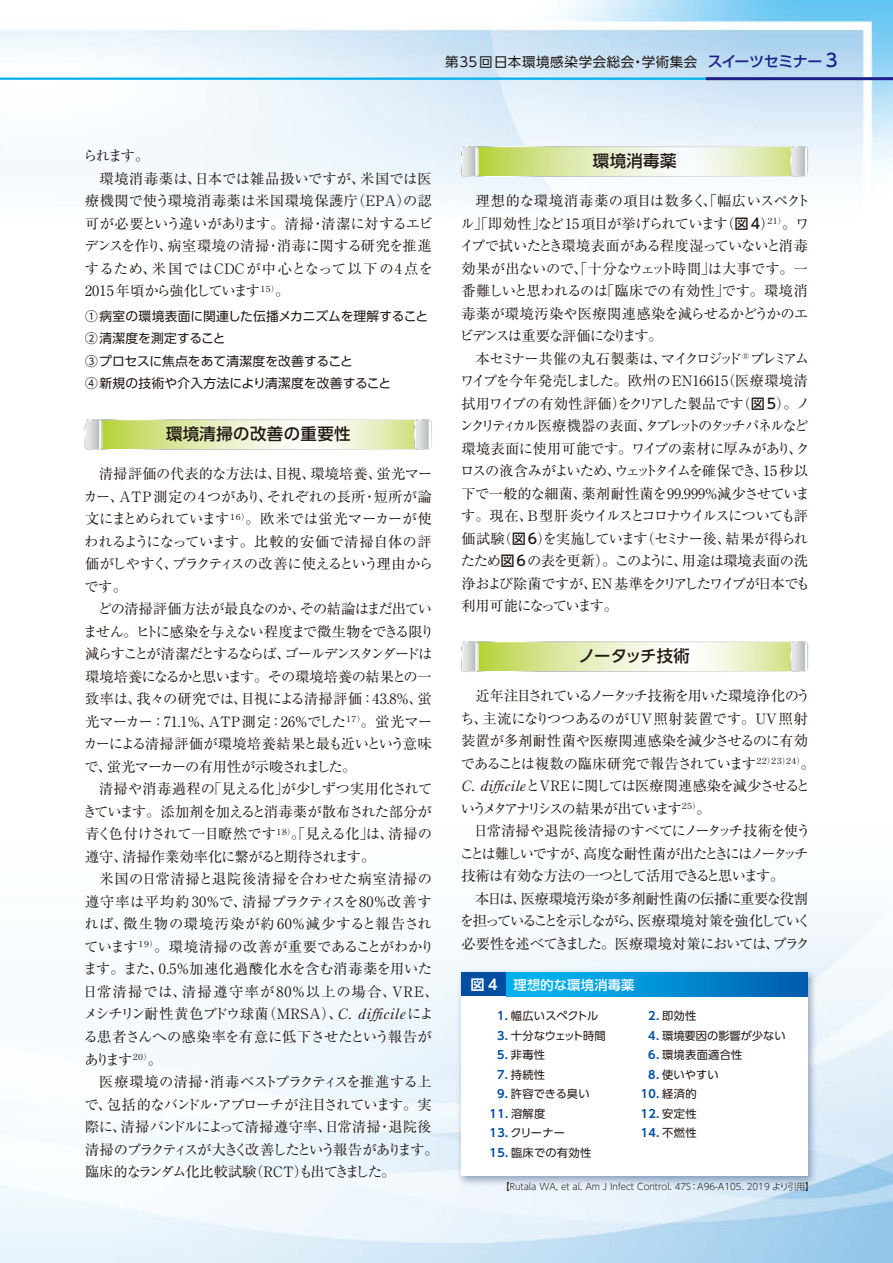
<style>
.page{position:relative;width:893px;height:1263px;background:#fff}
.page>*{position:absolute;margin:0;border:0;box-sizing:border-box;transform-origin:0 0}
.t1{font:500 16.35px "UD Shin Go Pro";letter-spacing:.025em;color:#221815}
.t2{font:500 16.35px "UD Shin Go Pro";letter-spacing:-.01em;color:#221815}
.t3{font:14.25px/22.5px "Ryumin Pro";letter-spacing:-.035em;color:#221815}
.t4{font:14.25px/22.5px "Ryumin Pro";letter-spacing:-.005em;color:#221815}
.t5{font:14.25px/22.5px "Ryumin Pro";letter-spacing:-.06em;color:#221815}
.t6{font:14.25px/22.5px "Ryumin Pro";letter-spacing:.005em;color:#221815}
.t7{font:700 14.25px "UD Shin Go NT Pro De";color:#fff}
.t8{font:13.5px "UD Shin Go Pro";letter-spacing:.045em;color:#221815}
.t9{font:500 13.2px "UD Shin Go Pro";letter-spacing:.025em;color:#fff}
.t10{font:12.75px/22.5px "UD Shin Go Pro";letter-spacing:.005em;color:#221815}
.t11{font:11.25px "UD Shin Go Pro";letter-spacing:.01em;color:#221815}
.t12{font:700 11.25px "UD Shin Go Pro De";letter-spacing:.025em;color:#004ea2}
.t13{font:11.25px "UD Shin Go Pro";letter-spacing:-.035em;color:#221815}
.t14{font:300 9px "UD Shin Go Pro";color:#221815;scale:.96 1}
.s1{font-weight:500;font-size:15px;color:#1d2088}
.s2{font-weight:500;font-size:18px;color:#1d2088}
.s3{font-family:"UD Shin Go Pro";font-weight:500}
.s4{font-family:"UD Shin Go Pro De";font-weight:700;color:#004ea2}
.s5{font-family:"UD Shin Go Pro";font-weight:400;color:#221815}
</style>
<div class="page">
<img style="left:0;top:0;width:893px;height:1263px">
<hr style="left:0;top:78px;width:706px;height:2px;background:#fff">
<hr style="left:706px;top:77px;width:187px;height:3px;background:#1d2088">
<svg style="left:84px;top:419px;width:348px;height:31px"></svg>
<div style="left:85px;top:419px;width:17px;height:31px;border:1px solid #fff;border-radius:3px"></div>
<svg style="left:461px;top:146px;width:348px;height:31px"></svg>
<div style="left:461px;top:146px;width:18px;height:31px;border:1px solid #fff;border-radius:3px"></div>
<svg style="left:461px;top:641px;width:348px;height:31px"></svg>
<div style="left:461px;top:641px;width:18px;height:31px;border:1px solid #fff;border-radius:3px"></div>
<img style="left:454px;top:965px;width:367px;height:224px">
<div style="left:461px;top:973px;width:347px;height:203px;background:#fff"></div>
<div style="left:461px;top:973px;width:45px;height:23px;background:#004ea2"></div>
<div style="left:506px;top:973px;width:302px;height:23px;background:linear-gradient(to right,#00bcf7,#0060b0)"></div>
<p class="t8" style="left:445px;top:51px;width:394px">第35回日本環境感染学会総会・学術集会 <span class="s1">スイーツセミナー</span> <span class="s2">3</span></p>
<p class="t6" style="left:83px;top:144px;width:351px">られます。<br>　環境消毒薬は、日本では雑品扱いですが、米国では医療機関で使う環境消毒薬は米国環境保護庁（EPA）の認可が必要という違いがあります。清掃・清潔に対するエビデンスを作り、病室環境の清掃・消毒に関する研究を推進するため、米国ではCDCが中心となって以下の4点を<br>2015 年頃から強化しています<sup>１５）</sup>。</p>
<p class="t10" style="left:85px;top:304px;width:345px">①病室の環境表面に関連した伝播メカニズムを理解すること<br>②清潔度を測定すること<br>③プロセスに焦点をあて清潔度を改善すること<br>④新規の技術や介入方法により清潔度を改善すること</p>
<p class="t1" style="left:166px;top:421px;width:186px">環境清掃の改善の重要性</p>
<p class="t3" style="left:83px;top:462px;width:353px">　清掃評価の代表的な方法は、目視、環境培養、蛍光マーカー、ATP 測定の4つがあり、それぞれの長所・短所が論文にまとめられています<sup>１６）</sup>。欧米では蛍光マーカーが使われるようになっています。比較的安価で清掃自体の評価がしやすく、プラクティスの改善に使えるという理由からです。<br>　どの清掃評価方法が最良なのか、その結論はまだ出ていません。ヒトに感染を与えない程度まで微生物をできる限り減らすことが清潔だとするならば、ゴールデンスタンダードは環境培養になるかと思います。その環境培養の結果との一致率は、我々の研究では、目視による清掃評価：43.8％、蛍光マーカー：71.1％、ATP 測定：26％でした<sup>１７）</sup>。蛍光マーカーによる清掃評価が環境培養結果と最も近いという意味で、蛍光マーカーの有用性が示唆されました。<br>　清掃や消毒過程の「見える化」が少しずつ実用化されてきています。添加剤を加えると消毒薬が散布された部分が青く色付けされて一目瞭然です<sup>１８）</sup>。「見える化」は、清掃の遵守、清掃作業効率化に繋がると期待されます。</p>
<p class="t4" style="left:83px;top:867px;width:357px;text-indent:16px">米国の日常清掃と退院後清掃を合わせた病室清掃の遵守率は平均約30％で、清掃プラクティスを80％改善すれば、微生物の環境汚染が約60％減少すると報告されています<sup>１９）</sup>。環境清掃の改善が重要であることがわかります。また、0.5％加速化過酸化水を含む消毒薬を用いた日常清掃では、清掃遵守率が80％以上の場合、VRE、メシチリン耐性黄色ブドウ球菌（MRSA）、C. difficileによる患者さんへの感染率を有意に低下させたという報告があります<sup>２０）</sup>。<br>　医療環境の清掃・消毒ベストプラクティスを推進する上で、包括的なバンドル・アプローチが注目されています。実際に、清掃バンドルによって清掃遵守率、日常清掃・退院後清掃のプラクティスが大きく改善したという報告があります。臨床的なランダム化比較試験（RCT）も出てきました。</p>
<p class="t1" style="left:593px;top:148px;width:85px">環境消毒薬</p>
<p class="t3" style="left:459px;top:189px;width:352px">　理想的な環境消毒薬の項目は数多く、「幅広いスペクトル」「即効性」など 15 項目が挙げられています（<span class="s3">図 4</span>）<sup>２１）</sup>。ワイプで拭いたとき環境表面がある程度湿っていないと消毒効果が出ないので、「十分なウェット時間」は大事です。一番難しいと思われるのは「臨床での有効性」です。環境消毒薬が環境汚染や医療関連感染を減らせるかどうかのエビデンスは重要な評価になります。<br>　本セミナー共催の丸石製薬は、マイクロジッド<sup>®</sup>プレミアムワイプを今年発売しました。欧州のEN16615（医療環境清拭用ワイプの有効性評価）をクリアした製品です（<span class="s3">図 5</span>）。ノンクリティカル医療機器の表面、タブレットのタッチパネルなど環境表面に使用可能です。ワイプの素材に厚みがあり、クロスの液含みがよいため、ウェットタイムを確保でき、15 秒以下で一般的な細菌、薬剤耐性菌を99.999％減少させています。現在、B 型肝炎ウイルスとコロナウイルスについても評価試験（<span class="s3">図 6</span>）を実施しています（セミナー後、結果が得られたため<span class="s3">図 6</span>の表を更新）。このように、用途は環境表面の洗浄および除菌ですが、EN 基準をクリアしたワイプが日本でも利用可能になっています。</p>
<p class="t2" style="left:578px;top:643px;width:113px">ノータッチ技術</p>
<p class="t5" style="left:460px;top:684px;width:357px">　近年注目されているノータッチ技術を用いた環境浄化のうち、主流になりつつあるのがUV照射装置です。UV照射装置が多剤耐性菌や医療関連感染を減少させるのに有効であることは複数の臨床研究で報告されています<sup>２２）２３）２４）</sup>。<br>C. difficileとVREに関しては医療関連感染を減少させるというメタアナリシスの結果が出ています<sup>２５）</sup>。<br>　日常清掃や退院後清掃のすべてにノータッチ技術を使うことは難しいですが、高度な耐性菌が出たときにはノータッチ技術は有効な方法の一つとして活用できると思います。<br>　本日は、医療環境汚染が多剤耐性菌の伝播に重要な役割を担っていることを示しながら、医療環境対策を強化していく必要性を述べてきました。医療環境対策においては、プラク</p>
<p class="t7" style="left:471px;top:973px;width:28px">図4</p>
<p class="t9" style="left:513px;top:974px;width:123px">理想的な環境消毒薬</p>
<p class="t11" style="left:497px;top:1007px;width:103px"><span class="s4">1.</span> 幅広いスペクトル</p>
<p class="t13" style="left:497px;top:1026px;width:110px"><span class="s4">3.</span> 十分なウェット時間</p>
<p class="t11" style="left:497px;top:1046px;width:50px"><span class="s4">5.</span> 非毒性</p>
<p class="t11" style="left:497px;top:1065px;width:50px"><span class="s4">7.</span> 持続性</p>
<p class="t11" style="left:497px;top:1085px;width:94px"><span class="s4">9.</span> 許容できる臭い</p>
<p class="t12" style="left:490px;top:1104px;width:57px">11. <span class="s5">溶解度</span></p>
<p class="t11" style="left:490px;top:1124px;width:77px"><span class="s4">13.</span> クリーナー</p>
<p class="t11" style="left:490px;top:1143px;width:103px"><span class="s4">15.</span> 臨床での有効性</p>
<p class="t11" style="left:648px;top:1007px;width:50px"><span class="s4">2.</span> 即効性</p>
<p class="t11" style="left:648px;top:1026px;width:139px"><span class="s4">4.</span> 環境要因の影響が少ない</p>
<p class="t11" style="left:648px;top:1046px;width:96px"><span class="s4">6.</span> 環境表面適合性</p>
<p class="t11" style="left:648px;top:1065px;width:72px"><span class="s4">8.</span> 使いやすい</p>
<p class="t12" style="left:641px;top:1085px;width:57px">10. <span class="s5">経済的</span></p>
<p class="t12" style="left:641px;top:1104px;width:57px">12. <span class="s5">安定性</span></p>
<p class="t12" style="left:641px;top:1124px;width:57px">14. <span class="s5">不燃性</span></p>
<p class="t14" style="left:501px;top:1179px;width:327px">【Rutala WA, et al. Am J Infect Control. 47S：A96-A105. 2019 より引用】</p>
</div>
